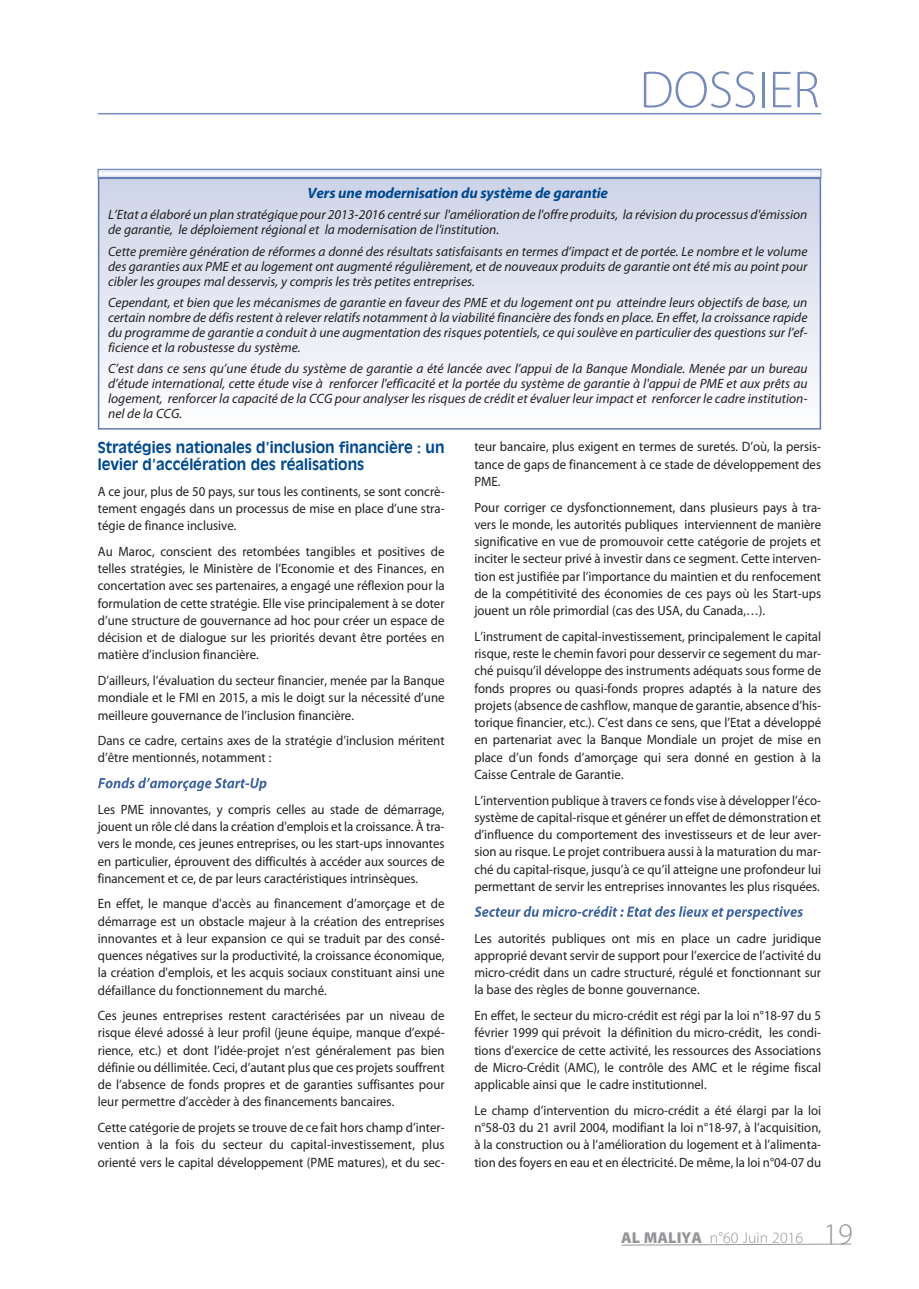
<style>
.page{position:relative;width:919px;height:1289px;background:#fff}
.page>*{position:absolute;margin:0;border:0;box-sizing:border-box;transform-origin:0 0}
.t1{font:300 52.5px "Myriad Pro";color:#768bbb}
.t2{font:300 15.75px "Myriad Pro";letter-spacing:.005em;color:#939598}
.t3{font:700 15px/17.2px "Antique Olive";color:#01498e;scale:.95 1}
.t4{font:italic 700 15px "Myriad Pro";letter-spacing:-.01em;color:#01498e}
.t5{font:13.5px/17.2px "Myriad Pro";color:#231f20;text-align:justify;scale:.95 1}
.t6{font:italic 13.5px/15px "Myriad Pro";color:#231f20;text-align:justify}
.s1{font-weight:900}
.s2{font-size:30px}
</style>
<div class="page">
<svg style="left:98px;top:777px;width:98px;height:14px"></svg>
<svg style="left:474px;top:906px;width:95px;height:10px"></svg>
<div style="left:99px;top:179px;width:720px;height:249px;background:linear-gradient(to bottom,#cdd4e8,#fdfdfe)"></div>
<div style="left:98px;top:177px;width:723px;height:252px;border:2px solid #617bb1"></div>
<div style="left:98px;top:169px;width:722px;height:8px;background:#f1f3f8"></div>
<div style="left:98px;top:169px;width:723px;height:9px;border:1px solid #617bb1"></div>
<svg style="left:621px;top:1243px;width:230px;height:2px"></svg>
<hr style="left:98px;top:113px;width:723px;height:1px;background:#768bbb">
<p class="t1" style="left:639px;top:70px;width:181px">DOSSIER</p>
<p class="t4" style="left:307px;top:187px;width:302px">Vers une modernisation du système de garantie</p>
<p class="t6" style="left:108px;top:208px;width:700px">L’Etat a élaboré un plan stratégique pour 2013-2016 centré sur l'amélioration de l'offre produits, la révision du processus d'émission de garantie, le déploiement régional et la modernisation de l'institution.</p>
<p class="t6" style="left:108px;top:245px;width:700px">Cette première génération de réformes a donné des résultats satisfaisants en termes d’impact et de portée. Le nombre et le volume des garanties aux PME et au logement ont augmenté régulièrement, et de nouveaux produits de garantie ont été mis au point pour cibler les groupes mal desservis, y compris les très petites entreprises.</p>
<p class="t6" style="left:108px;top:296px;width:700px">Cependant, et bien que les mécanismes de garantie en faveur des PME et du logement ont pu atteindre leurs objectifs de base, un certain nombre de défis restent à relever relatifs notamment à la viabilité financière des fonds en place. En effet, la croissance rapide du programme de garantie a conduit à une augmentation des risques potentiels, ce qui soulève en particulier des questions sur l’ef&shy;ficience et la robustesse du système.</p>
<p class="t6" style="left:108px;top:362px;width:700px">C’est dans ce sens qu’une étude du système de garantie a été lancée avec l’appui de la Banque Mondiale. Menée par un bureau d’étude international, cette étude vise à renforcer l'efficacité et la portée du système de garantie à l'appui de PME et aux prêts au logement, renforcer la capacité de la CCG pour analyser les risques de crédit et évaluer leur impact et renforcer le cadre institution&shy;nel de la CCG.</p>
<p class="t3" style="left:98px;top:439px;width:366px">Stratégies nationales d’inclusion financière : un levier d’accélération des réalisations</p>
<p class="t5" style="left:98px;top:484px;width:366px">A ce jour, plus de 50 pays, sur tous les continents, se sont concrè&shy;tement engagés dans un processus de mise en place d’une stra&shy;tégie de finance inclusive.</p>
<p class="t5" style="left:98px;top:544px;width:366px">Au Maroc, conscient des retombées tangibles et positives de telles stratégies, le Ministère de l’Economie et des Finances, en concertation avec ses partenaires, a engagé une réflexion pour la formulation de cette stratégie. Elle vise principalement à se doter d’une structure de gouvernance ad hoc pour créer un espace de décision et de dialogue sur les priorités devant être portées en matière d’inclusion financière.</p>
<p class="t5" style="left:98px;top:673px;width:366px">D’ailleurs, l’évaluation du secteur financier, menée par la Banque mondiale et le FMI en 2015, a mis le doigt sur la nécessité d’une meilleure gouvernance de l’inclusion financière.</p>
<p class="t5" style="left:98px;top:733px;width:366px">Dans ce cadre, certains axes de la stratégie d’inclusion méritent d’être mentionnés, notamment :</p>
<p class="t5" style="left:98px;top:801px;width:366px">Les PME innovantes, y compris celles au stade de démarrage, jouent un rôle clé dans la création d'emplois et la croissance. À tra&shy;vers le monde, ces jeunes entreprises, ou les start-ups innovantes en particulier, éprouvent des difficultés à accéder aux sources de financement et ce, de par leurs caractéristiques intrinsèques.</p>
<p class="t5" style="left:98px;top:896px;width:366px">En effet, le manque d'accès au financement d’amorçage et de démarrage est un obstacle majeur à la création des entreprises innovantes et à leur expansion ce qui se traduit par des consé&shy;quences négatives sur la productivité, la croissance économique, la création d'emplois, et les acquis sociaux constituant ainsi une défaillance du fonctionnement du marché.</p>
<p class="t5" style="left:98px;top:1008px;width:366px">Ces jeunes entreprises restent caractérisées par un niveau de risque élevé adossé à leur profil (jeune équipe, manque d’expé&shy;rience, etc.) et dont l’idée-projet n’est généralement pas bien définie ou déllimitée. Ceci, d’autant plus que ces projets souffrent de l’absence de fonds propres et de garanties suffisantes pour leur permettre d’accèder à des financements bancaires.</p>
<p class="t5" style="left:98px;top:1119px;width:366px">Cette catégorie de projets se trouve de ce fait hors champ d’inter&shy;vention à la fois du secteur du capital-investissement, plus orienté vers le capital développement (PME matures), et du sec-</p>
<p class="t5" style="left:474px;top:439px;width:366px">teur bancaire, plus exigent en termes de suretés. D’où, la persis&shy;tance de gaps de financement à ce stade de développement des PME.</p>
<p class="t5" style="left:474px;top:499px;width:366px">Pour corriger ce dysfonctionnement, dans plusieurs pays à tra&shy;vers le monde, les autorités publiques interviennent de manière significative en vue de promouvoir cette catégorie de projets et inciter le secteur privé à investir dans ce segment. Cette interven&shy;tion est justifiée par l’importance du maintien et du renfocement de la compétitivité des économies de ces pays où les Start-ups jouent un rôle primordial (cas des USA, du Canada,…).</p>
<p class="t5" style="left:474px;top:629px;width:366px">L’instrument de capital-investissement, principalement le capital risque, reste le chemin favori pour desservir ce segement du mar&shy;ché puisqu’il développe des instruments adéquats sous forme de fonds propres ou quasi-fonds propres adaptés à la nature des projets (absence de cashflow, manque de garantie, absence d’his&shy;torique financier, etc.). C’est dans ce sens, que l’Etat a développé en partenariat avec la Banque Mondiale un projet de mise en place d’un fonds d’amorçage qui sera donné en gestion à la Caisse Centrale de Garantie.</p>
<p class="t5" style="left:474px;top:792px;width:366px">L’intervention publique à travers ce fonds vise à développer l’éco&shy;système de capital-risque et générer un effet de démonstration et d’influence du comportement des investisseurs et de leur aver&shy;sion au risque. Le projet contribuera aussi à la maturation du mar&shy;ché du capital-risque, jusqu’à ce qu’il atteigne une profondeur lui permettant de servir les entreprises innovantes les plus risquées.</p>
<p class="t5" style="left:474px;top:930px;width:366px">Les autorités publiques ont mis en place un cadre juridique approprié devant servir de support pour l’exercice de l’activité du micro-crédit dans un cadre structuré, régulé et fonctionnant sur la base des règles de bonne gouvernance.</p>
<p class="t5" style="left:474px;top:1007px;width:366px">En effet, le secteur du micro-crédit est régi par la loi n°18-97 du 5 février 1999 qui prévoit la définition du micro-crédit, les condi&shy;tions d’exercice de cette activité, les ressources des Associations de Micro-Crédit (AMC), le contrôle des AMC et le régime fiscal applicable ainsi que le cadre institutionnel.</p>
<p class="t5" style="left:474px;top:1102px;width:366px">Le champ d’intervention du micro-crédit a été élargi par la loi n°58-03 du 21 avril 2004, modifiant la loi n°18-97, à l’acquisition, à la construction ou à l’amélioration du logement et à l’alimenta&shy;tion des foyers en eau et en électricité. De même, la loi n°04-07 du</p>
<p class="t2" style="left:621px;top:1231px;width:233px"><span class="s1">AL MALIYA</span> n°60 Juin 2016 <span class="s2">19</span></p>
</div>
